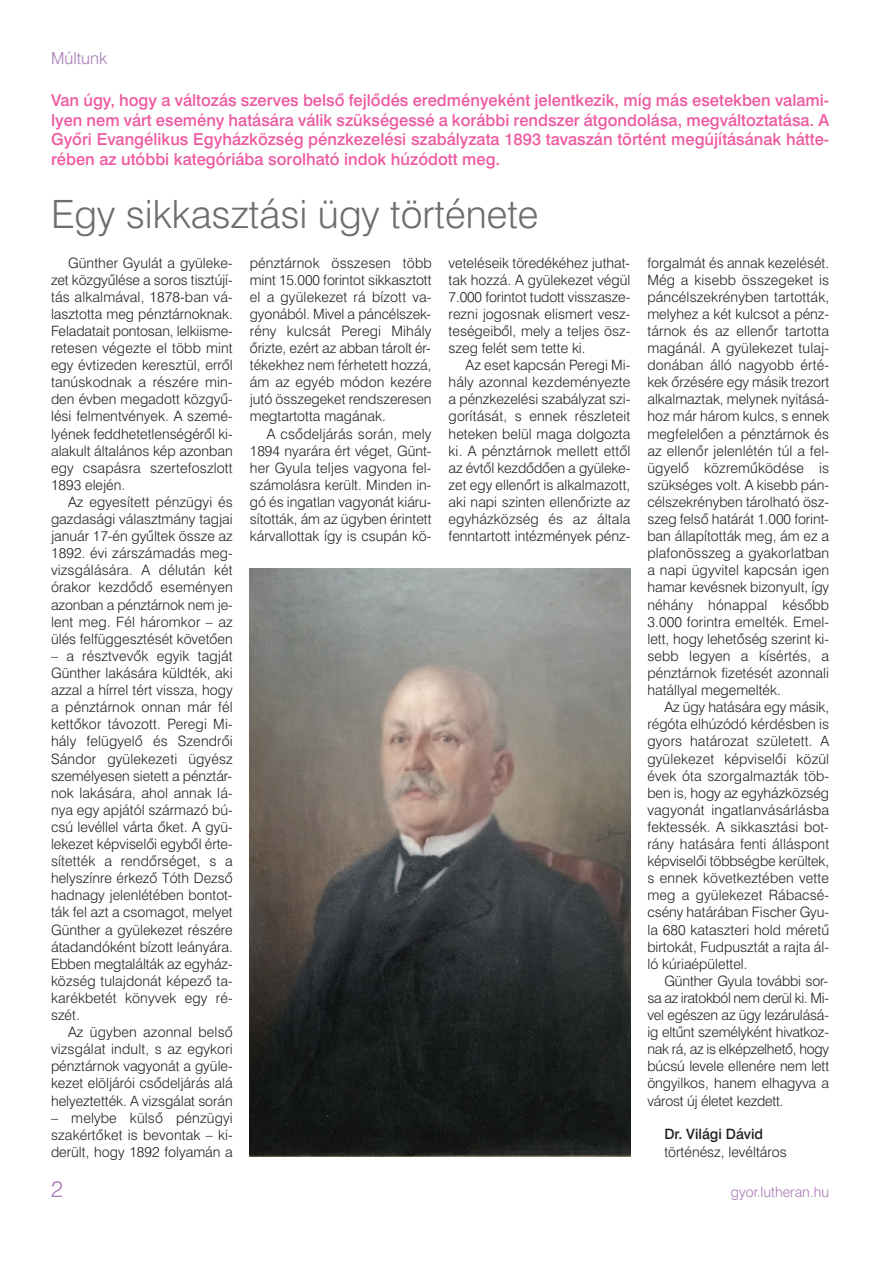
<style>
.page{position:relative;width:893px;height:1263px;background:#fff}
.page>*{position:absolute;margin:0;border:0;box-sizing:border-box;transform-origin:0 0}
.t1{font:39px "Swiss 721 Light HU Normal";color:#6c6d70}
.t2{font:22.5px "Swiss 721 Light HU Normal";color:#a677b3}
.t3{font:16.5px/19.8px "Swiss 721 Medium HU Normal";color:#ef59a1;text-align:justify}
.t4{font:16.5px "Swiss 721 Light HU Normal";color:#a677b3}
.t5{font:14.25px/17.1px "Swiss 721 Light HU Normal";color:#231f20;text-align:justify}
.t6{font:14.25px "Swiss 721 Light HU Normal";color:#a677b3}
.t7{font:14.25px "Swiss 721 Medium HU Normal";color:#231f20}
</style>
<div class="page">
<img style="left:250px;top:568px;width:380px;height:589px">
<p class="t4" style="left:51px;top:48px;width:58px">Múltunk</p>
<p class="t3" style="left:51px;top:90px;width:780px">Van úgy, hogy a változás szerves belsô fejlôdés eredményeként jelentkezik, míg más esetekben valami&shy;lyen nem várt esemény hatására válik szükségessé a korábbi rendszer átgondolása, megváltoztatása. A Gyôri Evangélikus Egyházközség pénzkezelési szabályzata 1893 tavaszán történt megújításának hátte&shy;rében az utóbbi kategóriába sorolható indok húzódott meg.</p>
<h1 class="t1" style="left:51px;top:192px;width:489px">Egy sikkasztási ügy története</h1>
<p class="t5" style="left:250px;top:254px;width:183px">pénztárnok összesen több mint 15.000 forintot sikkasztott el a gyülekezet rá bízott va&shy;gyonából. Mivel a páncélszek&shy;rény kulcsát Peregi Mihály ôrizte, ezért az abban tárolt ér&shy;tékekhez nem férhetett hozzá, ám az egyéb módon kezére jutó összegeket rendszeresen megtartotta magának.</p>
<p class="t5" style="left:250px;top:425px;width:183px;text-indent:17px">A csôdeljárás során, mely 1894 nyarára ért véget, Günt&shy;her Gyula teljes vagyona fel&shy;számolásra került. Minden in&shy;gó és ingatlan vagyonát kiáru&shy;sították, ám az ügyben érintett kárvallottak így is csupán kö-</p>
<p class="t5" style="left:51px;top:254px;width:183px;text-indent:17px">Günther Gyulát a gyüleke&shy;zet közgyûlése a soros tisztújí&shy;tás alkalmával, 1878-ban vá&shy;lasztotta meg pénztárnoknak.<br>Feladatait pontosan, lelkiisme&shy;retesen végezte el több mint egy évtizeden keresztül, errôl tanúskodnak a részére min&shy;den évben megadott közgyû&shy;lési felmentvények. A szemé&shy;lyének feddhetetlenségérôl ki&shy;alakult általános kép azonban egy csapásra szertefoszlott 1893 elején.</p>
<p class="t5" style="left:51px;top:493px;width:183px;text-indent:17px">Az egyesített pénzügyi és gazdasági választmány tagjai január 17-én gyûltek össze az 1892. évi zárszámadás meg&shy;vizsgálására. A délután két órakor kezdôdô eseményen azonban a pénztárnok nem je&shy;lent meg. Fél háromkor — az ülés felfüggesztését követôen</p>
<p class="t5" style="left:51px;top:647px;width:183px">— a résztvevôk egyik tagját Günther lakására küldték, aki azzal a hírrel tért vissza, hogy a pénztárnok onnan már fél kettôkor távozott. Peregi Mi&shy;hály felügyelô és Szendrôi Sándor gyülekezeti ügyész személyesen sietett a pénztár&shy;nok lakására, ahol annak lá&shy;nya egy apjától származó bú&shy;csú levéllel várta ôket. A gyü&shy;lekezet képviselôi egybôl érte&shy;sítették a rendôrséget, s a helyszínre érkezô Tóth Dezsô hadnagy jelenlétében bontot&shy;ták fel azt a csomagot, melyet Günther a gyülekezet részére átadandóként bízott leányára.<br>Ebben megtalálták az egyház&shy;község tulajdonát képezô ta&shy;karékbetét könyvek egy ré&shy;szét.</p>
<p class="t5" style="left:51px;top:1024px;width:183px;text-indent:17px">Az ügyben azonnal belsô vizsgálat indult, s az egykori pénztárnok vagyonát a gyüle&shy;kezet elöljárói csôdeljárás alá helyeztették. A vizsgálat során</p>
<p class="t5" style="left:51px;top:1109px;width:183px">— melybe külsô pénzügyi szakértôket is bevontak — ki&shy;derült, hogy 1892 folyamán a</p>
<p class="t5" style="left:449px;top:254px;width:183px">veteléseik töredékéhez juthat&shy;tak hozzá. A gyülekezet végül 7.000 forintot tudott visszasze&shy;rezni jogosnak elismert vesz&shy;teségeibôl, mely a teljes ösz&shy;szeg felét sem tette ki.</p>
<p class="t5" style="left:449px;top:357px;width:183px;text-indent:17px">Az eset kapcsán Peregi Mi&shy;hály azonnal kezdeményezte a pénzkezelési szabályzat szi&shy;gorítását, s ennek részleteit heteken belül maga dolgozta ki. A pénztárnok mellett ettôl az évtôl kezdôdôen a gyüleke&shy;zet egy ellenôrt is alkalmazott, aki napi szinten ellenôrizte az egyházközség és az általa fenntartott intézmények pénz-</p>
<p class="t5" style="left:647px;top:254px;width:183px">forgalmát és annak kezelését.<br>Még a kisebb összegeket is páncélszekrényben tartották, melyhez a két kulcsot a pénz&shy;tárnok és az ellenôr tartotta magánál. A gyülekezet tulaj&shy;donában álló nagyobb érté&shy;kek ôrzésére egy másik trezort alkalmaztak, melynek nyitásá&shy;hoz már három kulcs, s ennek megfelelôen a pénztárnok és az ellenôr jelenlétén túl a fel&shy;ügyelô közremûködése is szükséges volt. A kisebb pán&shy;célszekrényben tárolható ösz&shy;szeg felsô határát 1.000 forint&shy;ban állapították meg, ám ez a plafonösszeg a gyakorlatban a napi ügyvitel kapcsán igen hamar kevésnek bizonyult, így néhány hónappal késôbb 3.000 forintra emelték. Emel&shy;lett, hogy lehetôség szerint ki&shy;sebb legyen a kísértés, a pénztárnok fizetését azonnali hatállyal megemelték.</p>
<p class="t5" style="left:647px;top:699px;width:183px;text-indent:17px">Az ügy hatására egy másik, régóta elhúzódó kérdésben is gyors határozat született. A gyülekezet képviselôi közül évek óta szorgalmazták töb&shy;ben is, hogy az egyházközség vagyonát ingatlanvásárlásba fektessék. A sikkasztási bot&shy;rány hatására fenti álláspont képviselôi többségbe kerültek, s ennek következtében vette meg a gyülekezet Rábacsé&shy;csény határában Fischer Gyu&shy;la 680 kataszteri hold méretû birtokát, Fudpusztát a rajta ál&shy;ló kúriaépülettel.</p>
<p class="t5" style="left:647px;top:972px;width:183px;text-indent:17px">Günther Gyula további sor&shy;sa az iratokból nem derül ki. Mi&shy;vel egészen az ügy lezárulásá&shy;ig eltûnt személyként hivatkoz&shy;nak rá, az is elképzelhetô, hogy búcsú levele ellenére nem lett öngyilkos, hanem elhagyva a várost új életet kezdett.</p>
<p class="t7" style="left:664px;top:1126px;width:100px">Dr. Világi Dávid</p>
<p class="t5" style="left:664px;top:1143px;width:124px">történész, levéltáros</p>
<h2 class="t2" style="left:51px;top:1176px;width:13px">2</h2>
<p class="t6" style="left:731px;top:1183px;width:100px">gyor.lutheran.hu</p>
</div>
